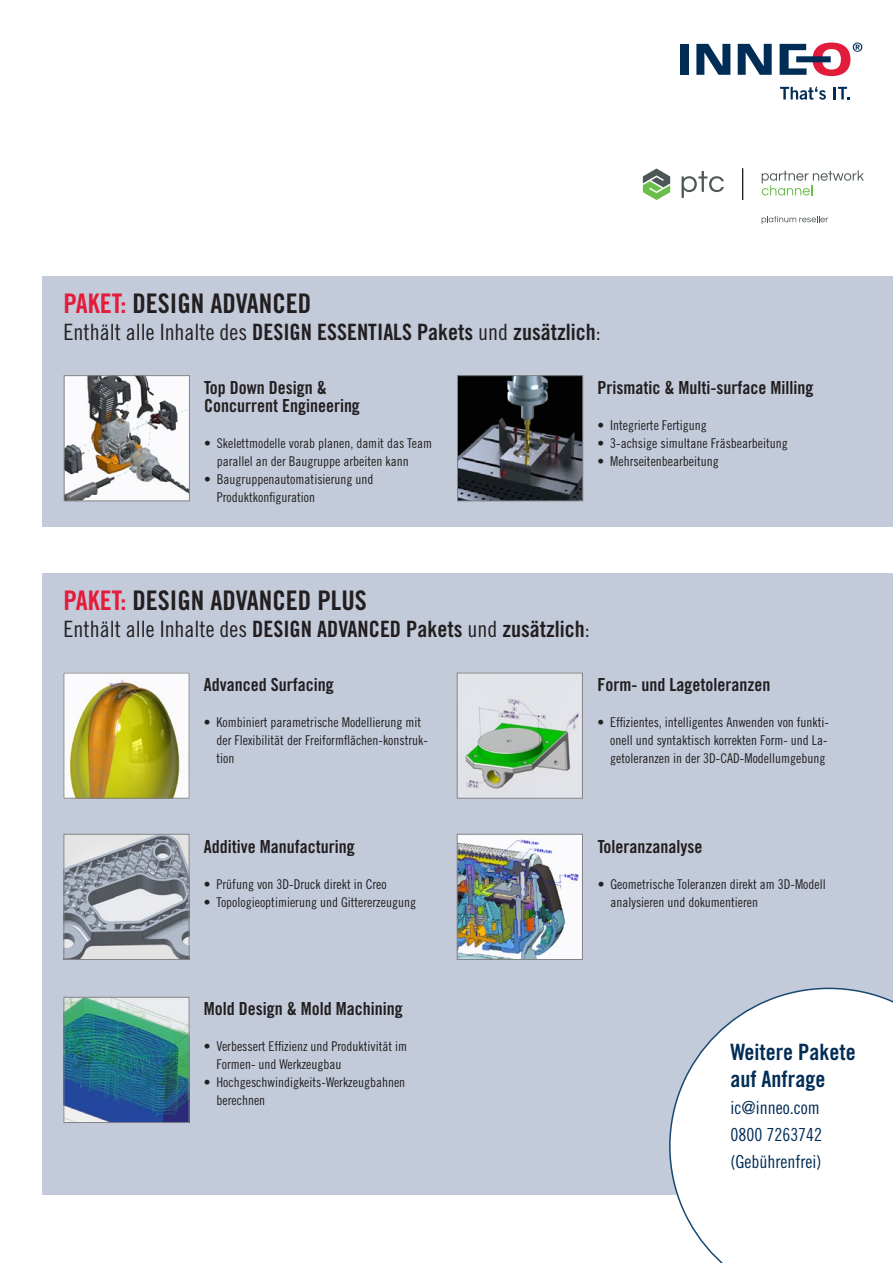
<style>
.page{position:relative;width:893px;height:1263px;background:#fff}
.page>*{position:absolute;margin:0;border:0;box-sizing:border-box;transform-origin:0 0}
.Zwischentitel{font:27px "Trade Gothic LT Pro Bd Cn 20";color:#231f20}
.Zwischentitel-2{font:22.5px "Trade Gothic LT Pro Bd Cn 20";color:#231f20}
.Titel_Kasten{font:22.5px "Trade Gothic LT Pro Bd Cn 20";color:#002d56}
.Titel_Kasten-2{font:18px "Trade Gothic LT Pro Bd Cn 20";color:#231f20}
.Titel_Kasten-3{font:18px/27px "Trade Gothic LT Pro Cn 18";color:#002d56}
.t1{font:13.5px/18px "Trade Gothic LT Pro Cn 18";color:#231f20}
.s1{color:#e41c3b}
.s2{font-family:"Trade Gothic LT Pro Cn 18"}
</style>
<div class="page">
<div style="left:43px;top:574px;width:850px;height:621px;background:#c3cbda"></div>
<div style="left:43px;top:277px;width:850px;height:250px;background:#c3cbda"></div>
<svg style="left:780px;top:87px;width:46px;height:13px"></svg>
<svg style="left:833px;top:87px;width:16px;height:12px"></svg>
<div style="left:680px;top:44px;width:9px;height:31px;background:#002d56"></div>
<svg style="left:696px;top:44px;width:34px;height:31px"></svg>
<svg style="left:738px;top:44px;width:34px;height:31px"></svg>
<svg style="left:780px;top:43px;width:82px;height:33px"></svg>
<img style="left:65px;top:999px;width:122px;height:122px">
<div style="left:63px;top:997px;width:126px;height:126px;border:1px solid #808285"></div>
<img style="left:66px;top:377px;width:122px;height:122px">
<div style="left:64px;top:375px;width:126px;height:126px;border:1px solid #808285"></div>
<img style="left:459px;top:377px;width:122px;height:122px">
<div style="left:457px;top:375px;width:126px;height:126px;border:1px solid #808285"></div>
<img style="left:65px;top:675px;width:122px;height:122px">
<div style="left:63px;top:673px;width:126px;height:126px;border:1px solid #808285"></div>
<img style="left:65px;top:836px;width:122px;height:122px">
<div style="left:63px;top:834px;width:126px;height:126px;border:1px solid #808285"></div>
<img style="left:459px;top:836px;width:122px;height:122px">
<div style="left:457px;top:834px;width:126px;height:126px;border:1px solid #808285"></div>
<img style="left:459px;top:675px;width:122px;height:122px">
<div style="left:457px;top:673px;width:126px;height:126px;border:1px solid #808285"></div>
<svg style="left:762px;top:216px;width:66px;height:8px"></svg>
<svg style="left:643px;top:169px;width:27px;height:31px"></svg>
<svg style="left:682px;top:171px;width:42px;height:27px"></svg>
<hr style="left:743px;top:169px;width:1px;height:31px;background:#231f20">
<svg style="left:762px;top:170px;width:102px;height:25px"></svg>
<svg style="left:669px;top:988px;width:224px;height:275px"></svg>
<p class="Zwischentitel" style="left:63px;top:286px;width:249px"><span class="s1">PAKET:</span> DESIGN ADVANCED</p>
<p class="Zwischentitel-2" style="left:63px;top:318px;width:539px"><span class="s2">Enthält alle Inhalte des</span> DESIGN ESSENTIALS Pakets <span class="s2">und</span> zusätzlich<span class="s2">:</span></p>
<p class="Titel_Kasten-2" style="left:204px;top:376px;width:124px">Top Down Design &amp;</p>
<p class="Titel_Kasten-2" style="left:204px;top:394px;width:157px">Concurrent Engineering</p>
<p class="t1" style="left:217px;top:434px;width:217px;text-indent:-13px">• Skelettmodelle vorab planen, damit das Team parallel an der Baugruppe arbeiten kann</p>
<p class="t1" style="left:217px;top:470px;width:158px;text-indent:-13px">• Baugruppenautomatisierung und<br>Produktkonfiguration</p>
<p class="Titel_Kasten-2" style="left:597px;top:376px;width:217px">Prismatic &amp; Multi-surface Milling</p>
<p class="t1" style="left:597px;top:416px;width:111px">• Integrierte Fertigung</p>
<p class="t1" style="left:597px;top:434px;width:192px">• 3-achsige simultane Fräsbearbeitung</p>
<p class="t1" style="left:597px;top:452px;width:123px">• Mehrseitenbearbeitung</p>
<p class="Zwischentitel" style="left:63px;top:583px;width:305px"><span class="s1">PAKET:</span> DESIGN ADVANCED PLUS</p>
<p class="Zwischentitel-2" style="left:63px;top:615px;width:528px"><span class="s2">Enthält alle Inhalte des</span> DESIGN ADVANCED Pakets <span class="s2">und</span> zusätzlich<span class="s2">:</span></p>
<p class="Titel_Kasten-2" style="left:204px;top:673px;width:131px">Advanced Surfacing</p>
<p class="t1" style="left:217px;top:713px;width:213px;text-indent:-13px">• Kombiniert parametrische Modellierung mit der Flexibilität der Freiformflächen-konstruk&shy;tion</p>
<p class="Titel_Kasten-2" style="left:597px;top:673px;width:174px">Form- und Lagetoleranzen</p>
<p class="t1" style="left:610px;top:713px;width:220px;text-align:justify;text-indent:-13px">• Effizientes, intelligentes Anwenden von funkti&shy;onell und syntaktisch korrekten Form- und La&shy;getoleranzen in der 3D-CAD-Modellumgebung</p>
<p class="Titel_Kasten-2" style="left:204px;top:835px;width:152px">Additive Manufacturing</p>
<p class="t1" style="left:204px;top:875px;width:184px">• Prüfung von 3D-Druck direkt in Creo</p>
<p class="t1" style="left:204px;top:893px;width:214px">• Topologieoptimierung und Gittererzeugung</p>
<p class="Titel_Kasten-2" style="left:598px;top:835px;width:106px">Toleranzanalyse</p>
<p class="t1" style="left:610px;top:875px;width:217px;text-indent:-13px">• Geometrische Toleranzen direkt am 3D-Modell analysieren und dokumentieren</p>
<p class="Titel_Kasten-2" style="left:204px;top:997px;width:200px">Mold Design &amp; Mold Machining</p>
<p class="t1" style="left:217px;top:1037px;width:192px;text-indent:-13px">• Verbessert Effizienz und Produktivität im<br>Formen- und Werkzeugbau</p>
<p class="t1" style="left:217px;top:1073px;width:190px;text-indent:-13px">• Hochgeschwindigkeits-Werkzeugbahnen berechnen</p>
<p class="Titel_Kasten" style="left:730px;top:1038px;width:127px">Weitere Pakete</p>
<p class="Titel_Kasten" style="left:730px;top:1065px;width:96px">auf Anfrage</p>
<p class="Titel_Kasten-3" style="left:730px;top:1093px;width:91px">ic@inneo.com</p>
<p class="Titel_Kasten-3" style="left:730px;top:1120px;width:93px">0800 7263742 (Gebührenfrei)</p>
</div>
